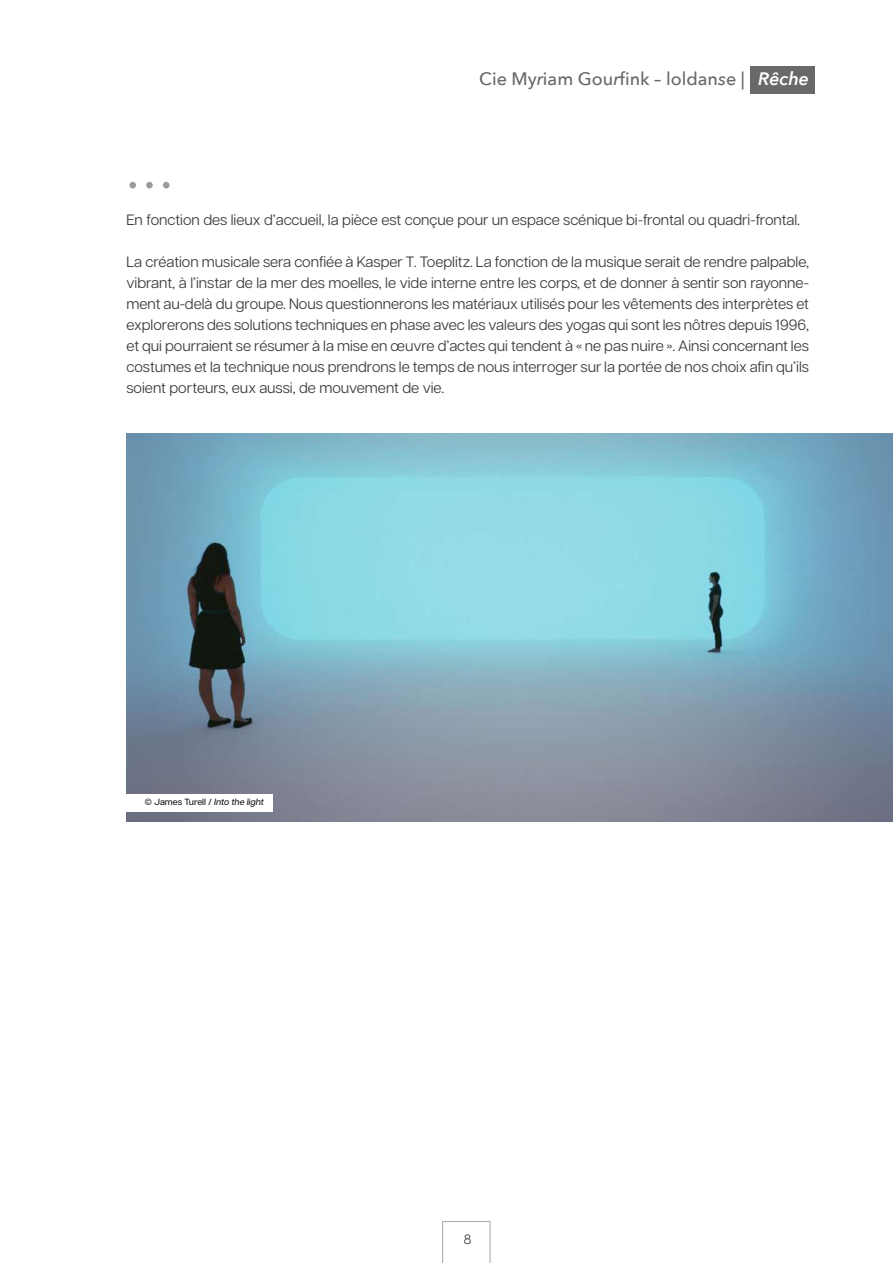
<style>
.page{position:relative;width:893px;height:1263px;background:#fff}
.page>*{position:absolute;margin:0;border:0;box-sizing:border-box;transform-origin:0 0}
.t1{font:100 108px "Articulat CF";color:#9c9b9b}
.t2{font:500 18px "Avenir Next";color:#696969}
.t3{font:15px/21px "Articulat CF";color:#3d3d3c;text-align:justify}
.t4{font:300 13.5px "Articulat CF";color:#1d1d1b}
.t5{font:500 9px "Articulat CF";color:#1d1d1b}
.s1{font-style:italic}
.s2{font-weight:600;font-style:italic;color:#fff}
</style>
<div class="page">
<div style="left:750px;top:66px;width:65px;height:28px;background:#696969"></div>
<svg style="left:442px;top:1221px;width:48px;height:42px"></svg>
<img style="left:126px;top:434px;width:767px;height:387px">
<div style="left:8px;top:794px;width:265px;height:17px;background:#fff"></div>
<h1 class="t1" style="left:124px;top:73px;width:52px">...</h1>
<p class="t2" style="left:479px;top:67px;width:331px">Cie My<span class="s1">r</span>iam Gou<span class="s1">r</span>fink – loldan<span class="s1">s</span>e | <span class="s2">Rêche</span></p>
<p class="t3" style="left:126px;top:208px;width:675px">En fonction des lieux d’accueil, la pièce est conçue pour un espace scénique bi-frontal ou quadri-frontal.</p>
<p class="t3" style="left:126px;top:250px;width:684px">La création musicale sera confiée à Kasper T. Toeplitz. La fonction de la musique serait de rendre palpable, vibrant, à l’instar de la mer des moelles, le vide interne entre les corps, et de donner à sentir son rayonne&shy;ment au-delà du groupe. Nous questionnerons les matériaux utilisés pour les vêtements des interprètes et explorerons des solutions techniques en phase avec les valeurs des yogas qui sont les nôtres depuis 1996, et qui pourraient se résumer à la mise en œuvre d’actes qui tendent à « ne pas nuire ». Ainsi concernant les costumes et la technique nous prendrons le temps de nous interroger sur la portée de nos choix afin qu’ils soient porteurs, eux aussi, de mouvement de vie.</p>
<p class="t5" style="left:145px;top:795px;width:121px">© James Turell / <span class="s1">Into the light</span></p>
<p class="t4" style="left:464px;top:1230px;width:9px">8</p>
</div>
